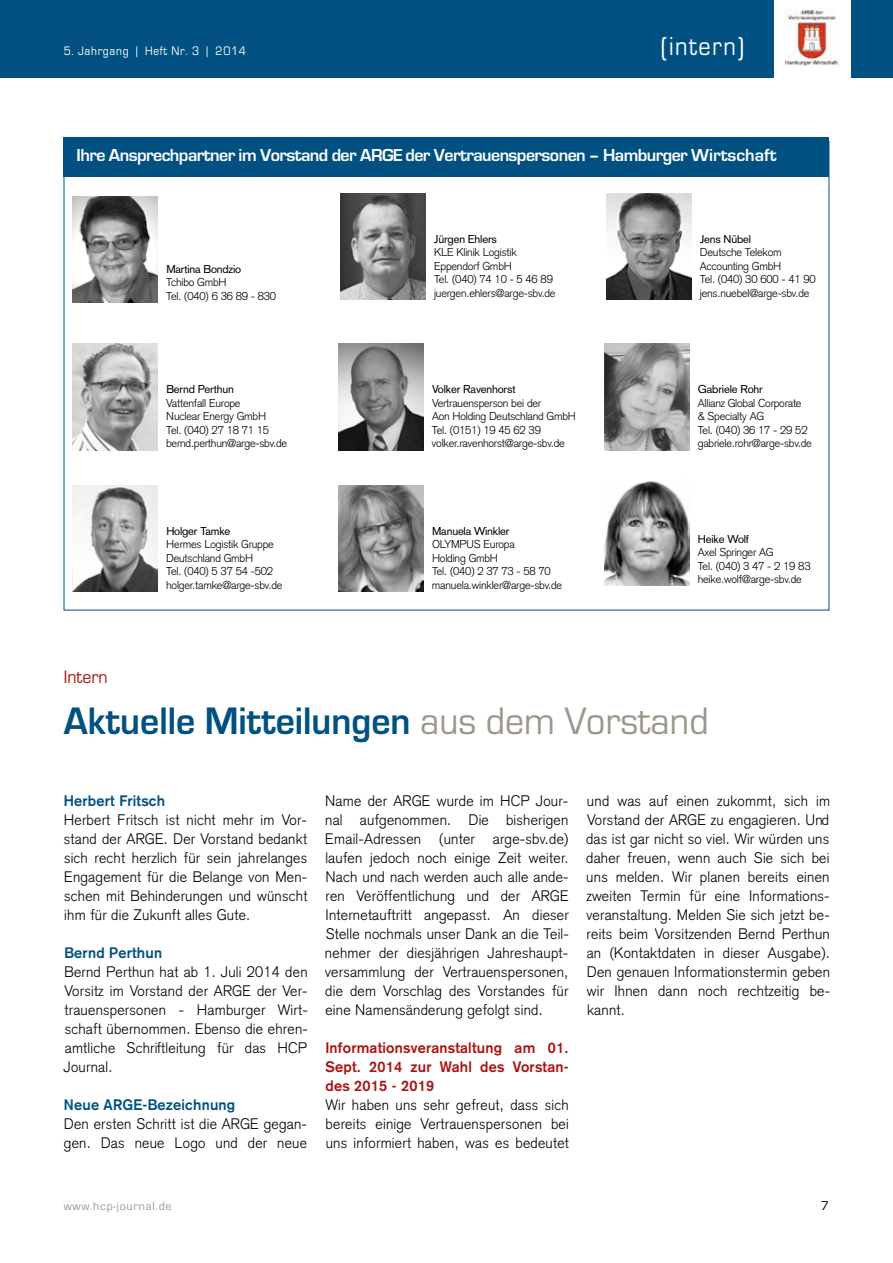
<style>
.page{position:relative;width:893px;height:1263px;background:#fff}
.page>*{position:absolute;margin:0;border:0;box-sizing:border-box;transform-origin:0 0}
.t1{font:700 39.75px "Eurostile";color:#005182;scale:.95 1}
.t2{font:27px "Eurostile";letter-spacing:.06em;color:#fff;scale:.9 1}
.t3{font:18.75px "Eurostile";color:#ac1410;scale:.95 1}
.t4{font:700 18px "Eurostile";letter-spacing:-.03em;color:#fff}
.t5{font:300 15px/18.9px "Akzidenz Grotesk";letter-spacing:.015em;color:#000;text-align:justify}
.t6{font:700 15px/18.9px "Akzidenz Grotesk";letter-spacing:.015em;color:#ac1410;text-align:justify}
.t7{font:700 15px "Akzidenz Grotesk";letter-spacing:.015em;color:#005182}
.t8{font:13.5px "Eurostile";color:#000}
.t9{font:12.75px "Eurostile";letter-spacing:.06em;color:#fff;scale:.9 1}
.t10{font:12px "Eurostile";letter-spacing:.06em;color:#9c968b}
.t11{font:300 11.25px/13.5px "Akzidenz Grotesk";letter-spacing:-.015em;color:#000}
.t12{font:11.25px "Akzidenz Grotesk";letter-spacing:-.015em;color:#000}
.s1{font-weight:400;color:#9c968b}
</style>
<div class="page">
<div style="left:0;top:0;width:893px;height:77px;background:#005182"></div>
<div style="left:774px;top:0;width:76px;height:78px;background:#fff"></div>
<img style="left:784px;top:10px;width:55px;height:56px">
<div style="left:64px;top:137px;width:765px;height:40px;background:#005182"></div>
<img style="left:341px;top:193px;width:85px;height:107px">
<img style="left:73px;top:196px;width:85px;height:106px">
<img style="left:606px;top:193px;width:85px;height:107px">
<img style="left:339px;top:344px;width:85px;height:106px">
<img style="left:73px;top:344px;width:85px;height:106px">
<img style="left:604px;top:344px;width:85px;height:106px">
<img style="left:73px;top:485px;width:85px;height:107px">
<img style="left:339px;top:485px;width:85px;height:107px">
<img style="left:604px;top:481px;width:85px;height:105px">
<p class="t9" style="left:64px;top:44px;width:204px">5. Jahrgang | Heft Nr. 3 | 2014</p>
<h2 class="t2" style="left:661px;top:31px;width:94px">(intern)</h2>
<p class="t4" style="left:77px;top:145px;width:702px">Ihre Ansprechpartner im Vorstand der ARGE der Vertrauenspersonen – Hamburger Wirtschaft</p>
<p class="t12" style="left:166px;top:262px;width:77px">Martina Bondzio</p>
<p class="t11" style="left:166px;top:276px;width:111px">Tchibo GmbH<br>Tel. (040) 6 36 89 - 830</p>
<p class="t12" style="left:166px;top:383px;width:69px">Bernd Perthun</p>
<p class="t11" style="left:166px;top:396px;width:123px">Vattenfall Europe<br>Nuclear Energy GmbH<br>Tel. (040) 27 18 71 15 bernd.perthun@arge-sbv.de</p>
<p class="t12" style="left:166px;top:524px;width:66px">Holger Tamke</p>
<p class="t11" style="left:166px;top:538px;width:118px">Hermes Logistik Gruppe<br>Deutschland GmbH<br>Tel. (040) 5 37 54 -502 holger.tamke@arge-sbv.de</p>
<p class="t12" style="left:434px;top:232px;width:64px">Jürgen Ehlers</p>
<p class="t11" style="left:434px;top:246px;width:123px">KLE Klinik Logistik<br>Eppendorf GmbH<br>Tel. (040) 74 10 - 5 46 89 juergen.ehlers@arge-sbv.de</p>
<p class="t12" style="left:432px;top:383px;width:85px">Volker Ravenhorst</p>
<p class="t11" style="left:432px;top:396px;width:146px">Vertrauensperson bei der<br>Aon Holding Deutschland GmbH<br>Tel. (0151) 19 45 62 39 volker.ravenhorst@arge-sbv.de</p>
<p class="t12" style="left:432px;top:524px;width:79px">Manuela Winkler</p>
<p class="t11" style="left:432px;top:538px;width:132px">OLYMPUS Europa<br>Holding GmbH<br>Tel. (040) 2 37 73 - 58 70 manuela.winkler@arge-sbv.de</p>
<p class="t12" style="left:700px;top:232px;width:53px">Jens Nübel</p>
<p class="t11" style="left:700px;top:246px;width:117px">Deutsche Telekom<br>Accounting GmbH<br>Tel. (040) 30 600 - 41 90 jens.nuebel@arge-sbv.de</p>
<p class="t12" style="left:698px;top:383px;width:67px">Gabriele Rohr</p>
<p class="t11" style="left:698px;top:396px;width:116px">Allianz Global Corporate<br>&amp; Specialty AG<br>Tel. (040) 36 17 - 29 52 gabriele.rohr@arge-sbv.de</p>
<p class="t12" style="left:698px;top:532px;width:53px">Heike Wolf</p>
<p class="t11" style="left:698px;top:545px;width:114px">Axel Springer AG<br>Tel. (040) 3 47 - 2 19 83 heike.wolf@arge-sbv.de</p>
<p class="t3" style="left:64px;top:666px;width:48px">Intern</p>
<h1 class="t1" style="left:64px;top:699px;width:680px">Aktuelle Mitteilungen <span class="s1">aus dem Vorstand</span></h1>
<p class="t7" style="left:64px;top:792px;width:103px">Herbert Fritsch</p>
<p class="t5" style="left:64px;top:811px;width:245px">Herbert Fritsch ist nicht mehr im Vor&shy;stand der ARGE. Der Vorstand bedankt sich recht herzlich für sein jahrelanges Engagement für die Belange von Men&shy;schen mit Behinderungen und wünscht ihm für die Zukunft alles Gute.</p>
<p class="t7" style="left:64px;top:944px;width:99px">Bernd Perthun</p>
<p class="t5" style="left:64px;top:963px;width:246px">Bernd Perthun hat ab 1. Juli 2014 den Vorsitz im Vorstand der ARGE der Ver&shy;trauenspersonen - Hamburger Wirt&shy;schaft übernommen. Ebenso die ehren&shy;amtliche Schriftleitung für das HCP Journal.</p>
<p class="t7" style="left:64px;top:1096px;width:173px">Neue ARGE-Bezeichnung</p>
<p class="t5" style="left:64px;top:1114px;width:245px">Den ersten Schritt ist die ARGE gegan&shy;gen. Das neue Logo und der neue</p>
<p class="t5" style="left:325px;top:792px;width:245px">Name der ARGE wurde im HCP Jour&shy;nal aufgenommen. Die bisherigen Email-Adressen (unter arge-sbv.de) laufen jedoch noch einige Zeit weiter.<br>Nach und nach werden auch alle ande&shy;ren Veröffentlichung und der ARGE Internetauftritt angepasst. An dieser Stelle nochmals unser Dank an die Teil&shy;nehmer der diesjährigen Jahreshaupt&shy;versammlung der Vertrauenspersonen, die dem Vorschlag des Vorstandes für eine Namensänderung gefolgt sind.</p>
<p class="t6" style="left:325px;top:1038px;width:245px">Informationsveranstaltung am 01.<br>Sept. 2014 zur Wahl des Vorstan&shy;des 2015 - 2019</p>
<p class="t5" style="left:325px;top:1095px;width:245px">Wir haben uns sehr gefreut, dass sich bereits einige Vertrauenspersonen bei uns informiert haben, was es bedeutet</p>
<p class="t5" style="left:586px;top:792px;width:246px">und was auf einen zukommt, sich im Vorstand der ARGE zu engagieren. Und das ist gar nicht so viel. Wir würden uns daher freuen, wenn auch Sie sich bei uns melden. Wir planen bereits einen zweiten Termin für eine Informations&shy;veranstaltung. Melden Sie sich jetzt be&shy;reits beim Vorsitzenden Bernd Perthun an (Kontaktdaten in dieser Ausgabe).<br>Den genauen Informationstermin geben wir Ihnen dann noch rechtzeitig be&shy;kannt.</p>
<p class="t10" style="left:64px;top:1200px;width:109px">www.hcp-journal.de</p>
<p class="t8" style="left:821px;top:1198px;width:10px">7</p>
</div>
